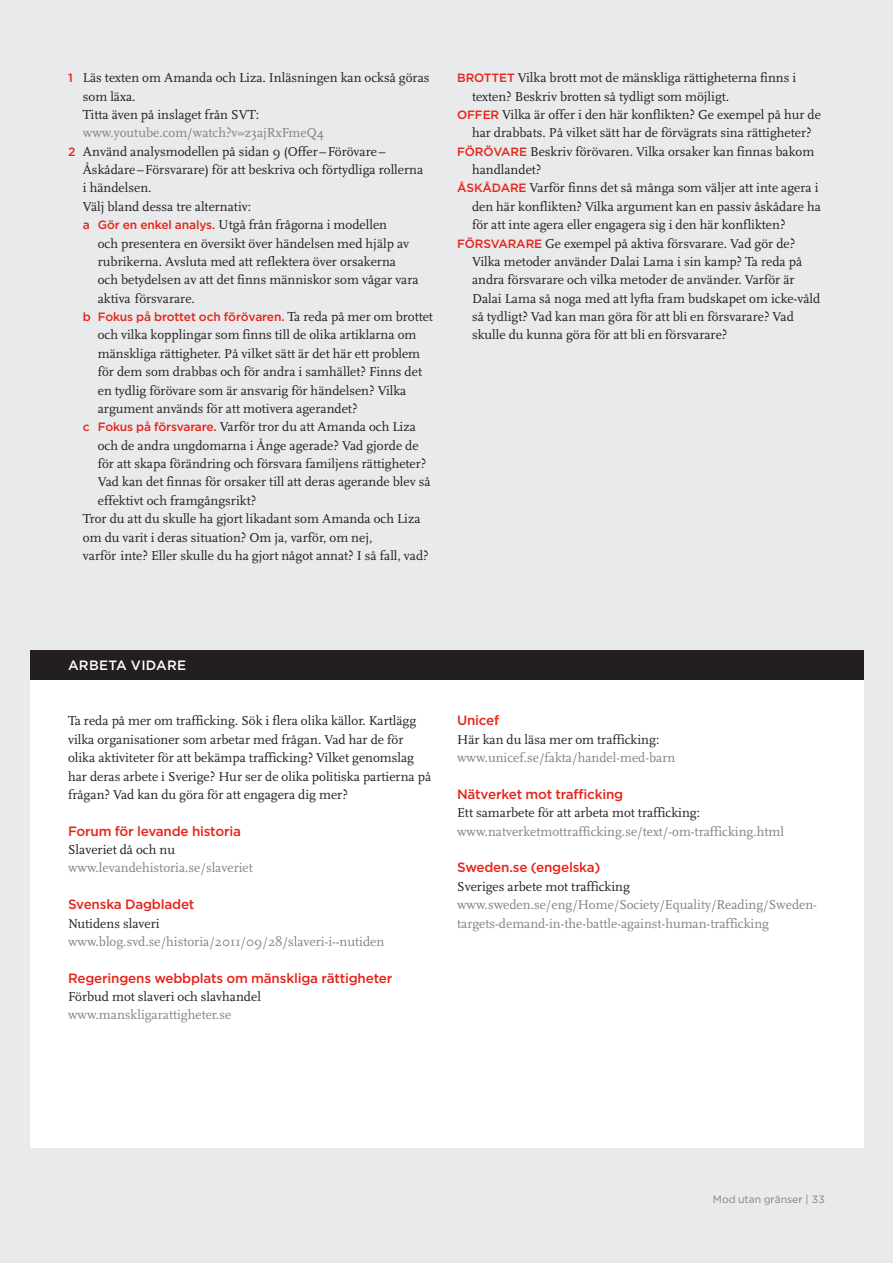
<style>
.page{position:relative;width:893px;height:1263px;background:#e9eaeb}
.page>*{position:absolute;margin:0;border:0;box-sizing:border-box;transform-origin:0 0}
.BRÖD-LISTA-FÖR_NUMRE{font:13.5px/18.3px "Scala";color:#231f20}
.BRÖD-UTAN_INDRAG{font:13.5px/18.3px "Scala";color:#231f20}
.BRÖD-UTAN_INDRAG-2{font:13.5px/18.3px "Scala";color:#808285}
.MELLANRUBRIK-GEMENER{font:500 13.5px "Gotham HTF";letter-spacing:-.015em;color:#e72419}
.BRÖD-MED_INDRAG{font:13.5px "Scala";color:#808285}
.MELLANRUBRIK-2-SVART{font:500 13.5px "Gotham HTF";letter-spacing:.02em;color:#fff}
.BRÖD-LISTA-FÖR_NUMRE-2{font:500 12px "Gotham HTF";letter-spacing:-.01em;color:#e72419}
.t1{font:10.5px "Gotham";letter-spacing:-.005em;color:#808285}
.s1{font-family:"Gotham HTF";font-weight:500;font-size:12px;color:#e72419}
.s2{font-family:"Scala";font-weight:400;font-size:13.5px;color:#231f20}
</style>
<div class="page">
<div style="left:30px;top:670px;width:833px;height:478px;background:#fff"></div>
<div style="left:30px;top:650px;width:833px;height:30px;background:#231f20"></div>
<p class="BRÖD-LISTA-FÖR_NUMRE" style="left:83px;top:69px;width:348px;text-indent:-15px"><span class="s1">1</span> Läs texten om Amanda och Liza. Inläsningen kan också göras som läxa.</p>
<p class="BRÖD-LISTA-FÖR_NUMRE" style="left:83px;top:106px;width:178px">Titta även på inslaget från SVT:</p>
<p class="BRÖD-MED_INDRAG" style="left:83px;top:126px;width:243px">www.youtube.com/watch?v=z3ajRxFmeQ4</p>
<p class="BRÖD-LISTA-FÖR_NUMRE" style="left:83px;top:142px;width:342px;text-indent:-15px"><span class="s1">2</span> Använd analysmodellen på sidan 9 (Offer–Förövare–<br>Åskådare–Försvarare) för att beskriva och förtydliga rollerna i händelsen.</p>
<p class="BRÖD-LISTA-FÖR_NUMRE" style="left:83px;top:197px;width:170px">Välj bland dessa tre alternativ:</p>
<p class="BRÖD-LISTA-FÖR_NUMRE" style="left:98px;top:216px;width:322px;text-indent:-15px"><span class="s1">a Gör en enkel analys.</span> Utgå från frågorna i modellen<br>och presentera en översikt över händelsen med hjälp av rubrikerna. Avsluta med att reflektera över orsakerna och betydelsen av att det finns människor som vågar vara aktiva försvarare.</p>
<p class="BRÖD-LISTA-FÖR_NUMRE-2" style="left:83px;top:310px;width:352px">b Fokus på brottet och förövaren. <span class="s2">Ta reda på mer om brottet</span></p>
<p class="BRÖD-LISTA-FÖR_NUMRE" style="left:98px;top:326px;width:326px">och vilka kopplingar som finns till de olika artiklarna om mänskliga rättigheter. På vilket sätt är det här ett problem för dem som drabbas och för andra i samhället? Finns det en tydlig förövare som är ansvarig för händelsen? Vilka argument används för att motivera agerandet?</p>
<p class="BRÖD-LISTA-FÖR_NUMRE" style="left:98px;top:418px;width:334px;text-indent:-15px"><span class="s1">c Fokus på försvarare.</span> Varför tror du att Amanda och Liza och de andra ungdomarna i Ånge agerade? Vad gjorde de för att skapa förändring och försvara familjens rättigheter?<br>Vad kan det finnas för orsaker till att deras agerande blev så effektivt och framgångsrikt?</p>
<p class="BRÖD-UTAN_INDRAG" style="left:83px;top:510px;width:347px">Tror du att du skulle ha gjort likadant som Amanda och Liza om du varit i deras situation? Om ja, varför, om nej,<br>varför inte? Eller skulle du ha gjort något annat? I så fall, vad?</p>
<p class="BRÖD-LISTA-FÖR_NUMRE" style="left:472px;top:69px;width:326px;text-indent:-15px"><span class="s1">BROTTET</span> Vilka brott mot de mänskliga rättigheterna finns i texten? Beskriv brotten så tydligt som möjligt.</p>
<p class="BRÖD-LISTA-FÖR_NUMRE" style="left:457px;top:106px;width:365px;text-align:center"><span class="s1">OFFER</span> Vilka är offer i den här konflikten? Ge exempel på hur de har drabbats. På vilket sätt har de förvägrats sina rättigheter?</p>
<p class="BRÖD-LISTA-FÖR_NUMRE" style="left:472px;top:142px;width:344px;text-indent:-15px"><span class="s1">FÖRÖVARE</span> Beskriv förövaren. Vilka orsaker kan finnas bakom handlandet?</p>
<p class="BRÖD-LISTA-FÖR_NUMRE" style="left:472px;top:179px;width:350px;text-indent:-15px"><span class="s1">ÅSKÅDARE</span> Varför finns det så många som väljer att inte agera i den här konflikten? Vilka argument kan en passiv åskådare ha för att inte agera eller engagera sig i den här konflikten?</p>
<p class="BRÖD-LISTA-FÖR_NUMRE" style="left:472px;top:234px;width:350px;text-indent:-15px"><span class="s1">FÖRSVARARE</span> Ge exempel på aktiva försvarare. Vad gör de?<br>Vilka metoder använder Dalai Lama i sin kamp? Ta reda på andra försvarare och vilka metoder de använder. Varför är Dalai Lama så noga med att lyfta fram budskapet om icke-våld så tydligt? Vad kan man göra för att bli en försvarare? Vad skulle du kunna göra för att bli en försvarare?</p>
<p class="MELLANRUBRIK-2-SVART" style="left:68px;top:658px;width:120px">ARBETA VIDARE</p>
<p class="BRÖD-UTAN_INDRAG" style="left:68px;top:712px;width:365px">Ta reda på mer om trafficking. Sök i flera olika källor. Kartlägg vilka organisationer som arbetar med frågan. Vad har de för olika aktiviteter för att bekämpa trafficking? Vilket genomslag har deras arbete i Sverige? Hur ser de olika politiska partierna på frågan? Vad kan du göra för att engagera dig mer?</p>
<p class="MELLANRUBRIK-GEMENER" style="left:68px;top:823px;width:174px">Forum för levande historia</p>
<p class="BRÖD-UTAN_INDRAG" style="left:68px;top:841px;width:109px">Slaveriet då och nu</p>
<p class="BRÖD-UTAN_INDRAG-2" style="left:68px;top:859px;width:186px">www.levandehistoria.se/slaveriet</p>
<p class="MELLANRUBRIK-GEMENER" style="left:68px;top:897px;width:128px">Svenska Dagbladet</p>
<p class="BRÖD-UTAN_INDRAG" style="left:68px;top:914px;width:93px">Nutidens slaveri</p>
<p class="BRÖD-UTAN_INDRAG-2" style="left:68px;top:932px;width:318px">www.blog.svd.se/historia/2011/09/28/slaveri-i--nutiden</p>
<p class="MELLANRUBRIK-GEMENER" style="left:68px;top:970px;width:326px">Regeringens webbplats om mänskliga rättigheter</p>
<p class="BRÖD-UTAN_INDRAG" style="left:68px;top:988px;width:194px">Förbud mot slaveri och slavhandel</p>
<p class="BRÖD-UTAN_INDRAG-2" style="left:68px;top:1006px;width:165px">www.manskligarattigheter.se</p>
<p class="MELLANRUBRIK-GEMENER" style="left:457px;top:713px;width:44px">Unicef</p>
<p class="BRÖD-UTAN_INDRAG" style="left:457px;top:730px;width:204px">Här kan du läsa mer om trafficking:</p>
<p class="BRÖD-UTAN_INDRAG-2" style="left:457px;top:749px;width:220px">www.unicef.se/fakta/handel-med-barn</p>
<p class="MELLANRUBRIK-GEMENER" style="left:457px;top:786px;width:168px">Nätverket mot trafficking</p>
<p class="BRÖD-UTAN_INDRAG" style="left:457px;top:804px;width:244px">Ett samarbete för att arbeta mot trafficking:</p>
<p class="BRÖD-UTAN_INDRAG-2" style="left:457px;top:822px;width:328px">www.natverketmottrafficking.se/text/-om-trafficking.html</p>
<p class="MELLANRUBRIK-GEMENER" style="left:457px;top:860px;width:145px">Sweden.se (engelska)</p>
<p class="BRÖD-UTAN_INDRAG" style="left:457px;top:877px;width:174px">Sveriges arbete mot trafficking</p>
<p class="BRÖD-UTAN_INDRAG-2" style="left:457px;top:896px;width:360px">www.sweden.se/eng/Home/Society/Equality/Reading/Sweden&shy;targets-demand-in-the-battle-against-human-trafficking</p>
<p class="t1" style="left:713px;top:1193px;width:114px">Mod utan gränser | 33</p>
</div>
